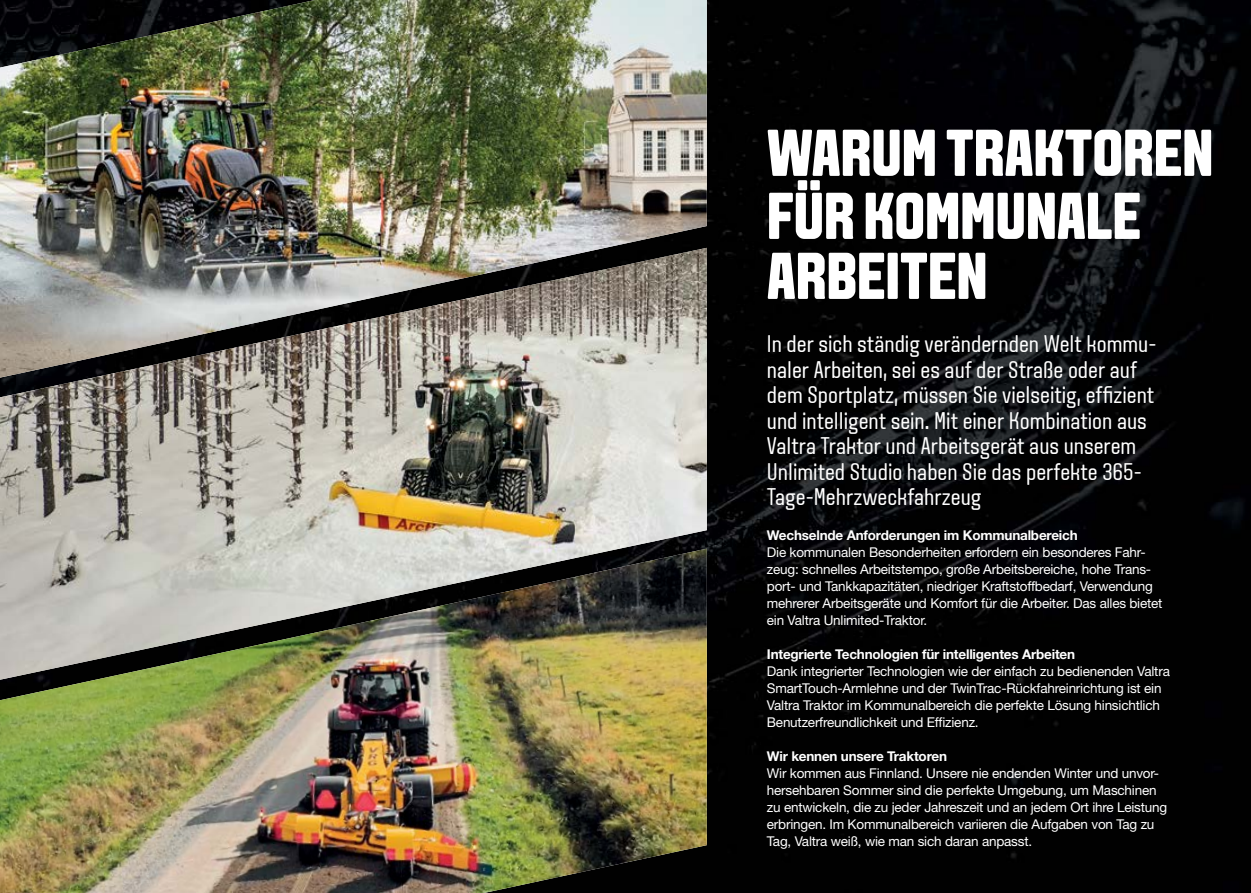
<style>
.page{position:relative;width:1251px;height:893px;background:#fff}
.page>*{position:absolute;margin:0;border:0;box-sizing:border-box;transform-origin:0 0}
.t1{font:800 66px/61.5px "VALTRA Aveny T";color:#fff}
.t2{font:24px/25.5px "VALTRA Aveny T";color:#fff}
.t3{font:13.5px/17px "Helvetica Neue LT Std";letter-spacing:-.015em;color:#fff}
.t4{font:700 13.5px "Helvetica Neue LT Std";letter-spacing:-.015em;color:#fff}
</style>
<div class="page">
<img style="left:706px;top:0;width:544px;height:893px">
<img style="left:0;top:680px;width:706px;height:213px">
<img style="left:0;top:0;width:706px;height:248px">
<img style="left:0;top:248px;width:706px;height:432px">
<h1 class="t1" style="left:766px;top:124px;width:448px">WARUM TRAKTOREN<br>FÜR KOMMUNALE<br>ARBEITEN</h1>
<p class="t2" style="left:766px;top:332px;width:391px">In der sich ständig verändernden Welt kommu&shy;naler Arbeiten, sei es auf der Straße oder auf dem Sportplatz, müssen Sie vielseitig, effizient und intelligent sein. Mit einer Kombination aus Valtra Traktor und Arbeitsgerät aus unserem Unlimited Studio haben Sie das perfekte 365- Tage-Mehrzweckfahrzeug</p>
<p class="t4" style="left:766px;top:527px;width:312px">Wechselnde Anforderungen im Kommunalbereich</p>
<p class="t3" style="left:766px;top:544px;width:397px">Die kommunalen Besonderheiten erfordern ein besonderes Fahr&shy;zeug: schnelles Arbeitstempo, große Arbeitsbereiche, hohe Trans&shy;port- und Tankkapazitäten, niedriger Kraftstoffbedarf, Verwendung mehrerer Arbeitsgeräte und Komfort für die Arbeiter. Das alles bietet ein Valtra Unlimited-Traktor.</p>
<p class="t4" style="left:766px;top:646px;width:310px">Integrierte Technologien für intelligentes Arbeiten</p>
<p class="t3" style="left:766px;top:663px;width:404px">Dank integrierter Technologien wie der einfach zu bedienenden Valtra SmartTouch-Armlehne und der TwinTrac-Rückfahreinrichtung ist ein Valtra Traktor im Kommunalbereich die perfekte Lösung hinsichtlich Benutzerfreundlichkeit und Effizienz.</p>
<p class="t4" style="left:766px;top:748px;width:182px">Wir kennen unsere Traktoren</p>
<p class="t3" style="left:766px;top:765px;width:402px">Wir kommen aus Finnland. Unsere nie endenden Winter und unvor&shy;hersehbaren Sommer sind die perfekte Umgebung, um Maschinen zu entwickeln, die zu jeder Jahreszeit und an jedem Ort ihre Leistung erbringen. Im Kommunalbereich variieren die Aufgaben von Tag zu Tag, Valtra weiß, wie man sich daran anpasst.</p>
</div>
